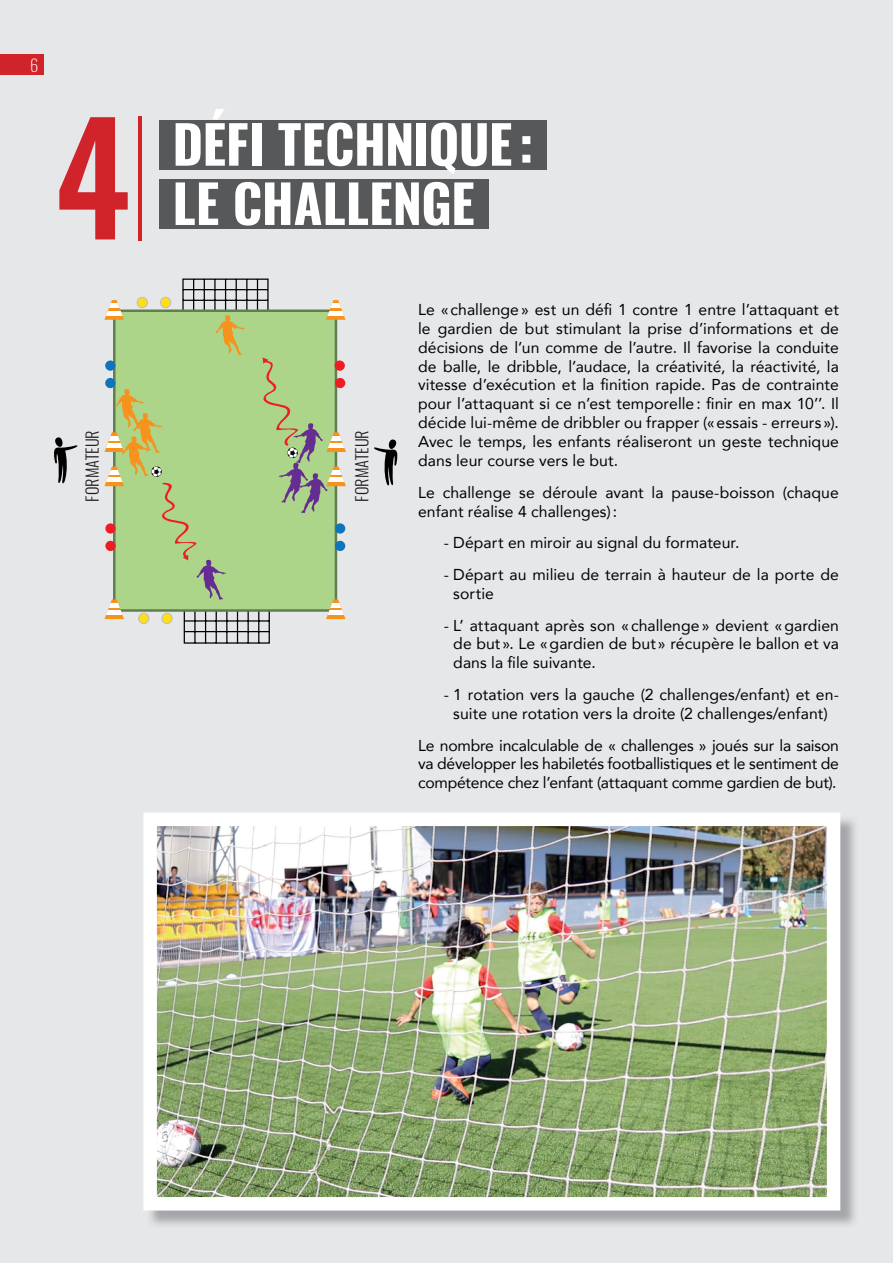
<style>
.page{position:relative;width:893px;height:1263px;background:#e6e7e9}
.page>*{position:absolute;margin:0;border:0;box-sizing:border-box;transform-origin:0 0}
.t1{font:500 150.9px "Oswald";color:#d1232a}
.t2{font:700 52.5px/59.2px "Oswald";letter-spacing:-.005em;color:#fff}
.t3{font:200 16.5px "Oswald";color:#fff}
.t4{font:300 16.2px "Oswald";color:#231f20}
.t5{font:15.75px/18.9px "Avenir";letter-spacing:.005em;color:#000;text-align:justify}
</style>
<div class="page">
<div style="left:0;top:54px;width:43px;height:21px;background:#d1232a"></div>
<div style="left:159px;top:120px;width:388px;height:49px;background:#57585a"></div>
<div style="left:159px;top:179px;width:329px;height:50px;background:#57585a"></div>
<svg style="left:54px;top:437px;width:24px;height:47px"></svg>
<svg style="left:374px;top:439px;width:23px;height:47px"></svg>
<svg style="left:104px;top:279px;width:242px;height:365px"></svg>
<hr style="left:138px;top:116px;width:4px;height:124px;background:#d1232a">
<img style="left:146px;top:819px;width:709px;height:406px">
<img style="left:143px;top:813px;width:697px;height:397px">
<p class="t3" style="left:30px;top:54px;width:10px">6</p>
<h1 class="t1" style="left:54px;top:73px;width:78px">4</h1>
<h2 class="t2" style="left:172px;top:117px;width:362px">DÉFI TECHNIQUE :<br>LE CHALLENGE</h2>
<p class="t4" style="left:81px;top:501px;width:73px;rotate:-90deg">FORMATEUR</p>
<p class="t4" style="left:351px;top:502px;width:73px;rotate:-90deg">FORMATEUR</p>
<p class="t5" style="left:418px;top:299px;width:422px">Le « challenge » est un défi 1 contre 1 entre l’attaquant et le gardien de but stimulant la prise d’informations et de décisions de l’un comme de l’autre. Il favorise la conduite de balle, le dribble, l’audace, la créativité, la réactivité, la vitesse d’exécution et la finition rapide. Pas de contrainte pour l’attaquant si ce n’est temporelle : finir en max 10’’. Il décide lui-même de dribbler ou frapper (« essais - erreurs »).<br>Avec le temps, les enfants réaliseront un geste technique dans leur course vers le but.</p>
<p class="t5" style="left:418px;top:482px;width:422px">Le challenge se déroule avant la pause-boisson (chaque enfant réalise 4 challenges) :</p>
<p class="t5" style="left:444px;top:533px;width:297px">- départ en miroir au signal du formateur.</p>
<p class="t5" style="left:453px;top:564px;width:387px;text-indent:-10px">- Départ au milieu de terrain à hauteur de la porte de sortie</p>
<p class="t5" style="left:453px;top:615px;width:387px;text-indent:-10px">- L’ attaquant après son « challenge » devient « gardien de but ». Le « gardien de but » récupère le ballon et va dans la file suivante.</p>
<p class="t5" style="left:444px;top:685px;width:397px;text-align:center">- 1 rotation vers la gauche (2 challenges/enfant) et en&shy;suite une rotation vers la droite (2 challenges/enfant)</p>
<p class="t5" style="left:418px;top:735px;width:422px">Le nombre incalculable de « challenges » joués sur la saison va développer les habiletés footballistiques et le sentiment de compétence chez l’enfant (attaquant comme gardien de but).</p>
</div>
